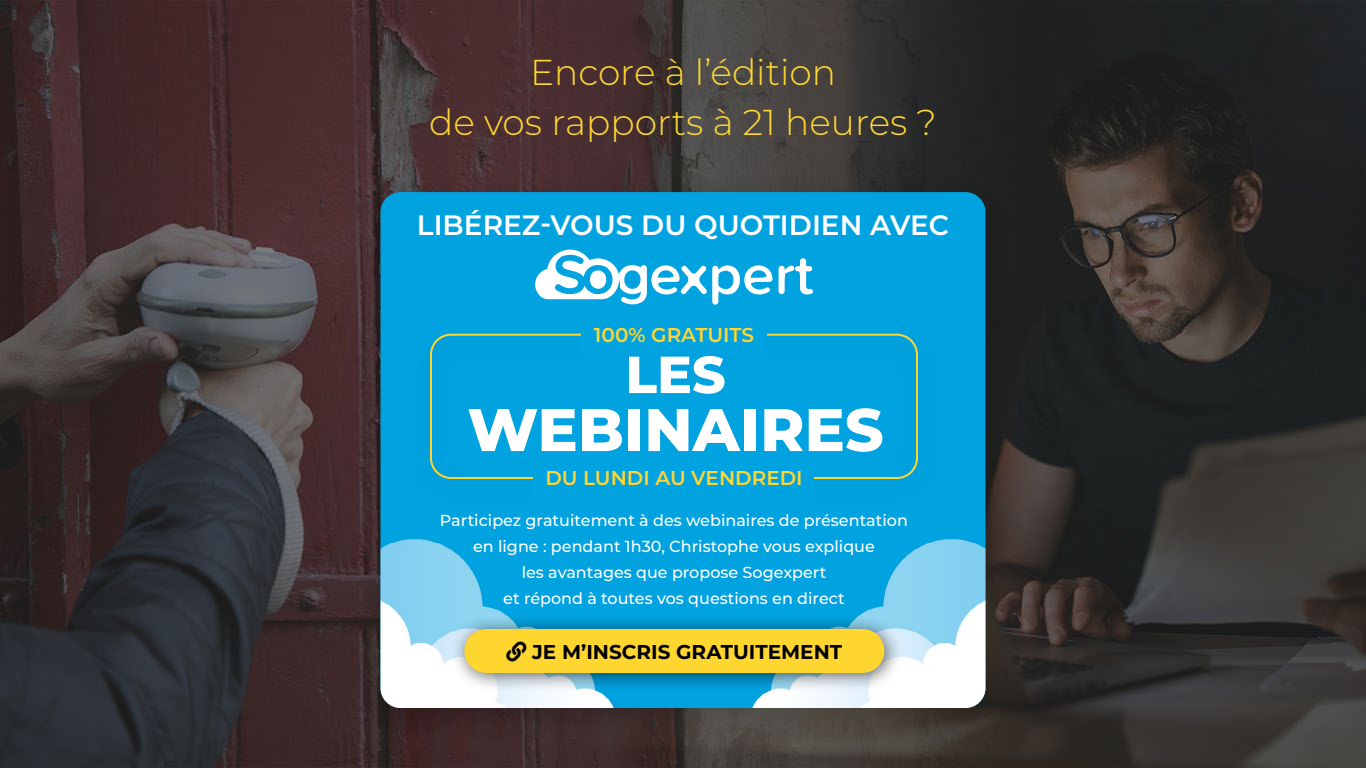
<style>
.page{position:relative;width:1366px;height:768px;background:#fff}
.page>*{position:absolute;margin:0;border:0;box-sizing:border-box;transform-origin:0 0}
.t1{font:800 60px "Montserrat";color:#fff}
.t2{font:800 52px "Montserrat";color:#fff}
.t3{font:300 36px/50px "Montserrat";color:#ffd632;text-align:center}
.t4{font:600 28px "Montserrat";color:#fff}
.t5{font:600 20px "Montserrat";color:#ffd632}
.t6{font:700 20px "Montserrat";color:#000}
.t7{font:500 16px/26px "Montserrat";color:#fff;text-align:center}
</style>
<div class="page">
<img style="left:0;top:0;width:1366px;height:768px">
<div style="left:353px;top:175px;width:660px;height:570px;background:#000;opacity:.25"></div>
<div style="left:380px;top:192px;width:606px;height:516px;background:#00a2e0;border-radius:20px"></div>
<img style="left:380px;top:527px;width:234px;height:181px">
<img style="left:752px;top:527px;width:234px;height:181px">
<svg style="left:779px;top:258px;width:34px;height:36px"></svg>
<svg style="left:535px;top:250px;width:237px;height:55px"></svg>
<div style="left:430px;top:334px;width:488px;height:145px;border:2px solid #ffd631;border-radius:20px"></div>
<svg style="left:581px;top:334px;width:186px;height:3px"></svg>
<svg style="left:534px;top:476px;width:280px;height:3px"></svg>
<div style="left:450px;top:614px;width:453px;height:78px;background:#000;opacity:.6"></div>
<div style="left:464px;top:629px;width:420px;height:44px;background:#ffd630;border-radius:22px"></div>
<h3 class="t3" style="left:429px;top:46px;width:509px">Encore à l’édition<br>de vos rapports à 21 heures ?</h3>
<h3 class="t4" style="left:417px;top:205px;width:534px">LIBÉREZ-VOUS DU QUOTIDIEN AVEC</h3>
<p class="t5" style="left:594px;top:320px;width:162px">100% GRATUITS</p>
<h2 class="t2" style="left:625px;top:336px;width:102px">LES</h2>
<h1 class="t1" style="left:467px;top:386px;width:418px">WEBINAIRES</h1>
<p class="t5" style="left:545px;top:464px;width:259px">DU LUNDI AU VENDREDI</p>
<p class="t7" style="left:440px;top:506px;width:470px">Participez gratuitement à des webinaires de présentation en ligne : pendant 1h30, Christophe vous explique<br>les avantages que propose Sogexpert<br>et répond à toutes vos questions en direct</p>
<p class="t6" style="left:532px;top:637px;width:312px">JE M’INSCRIS GRATUITEMENT</p>
</div>
